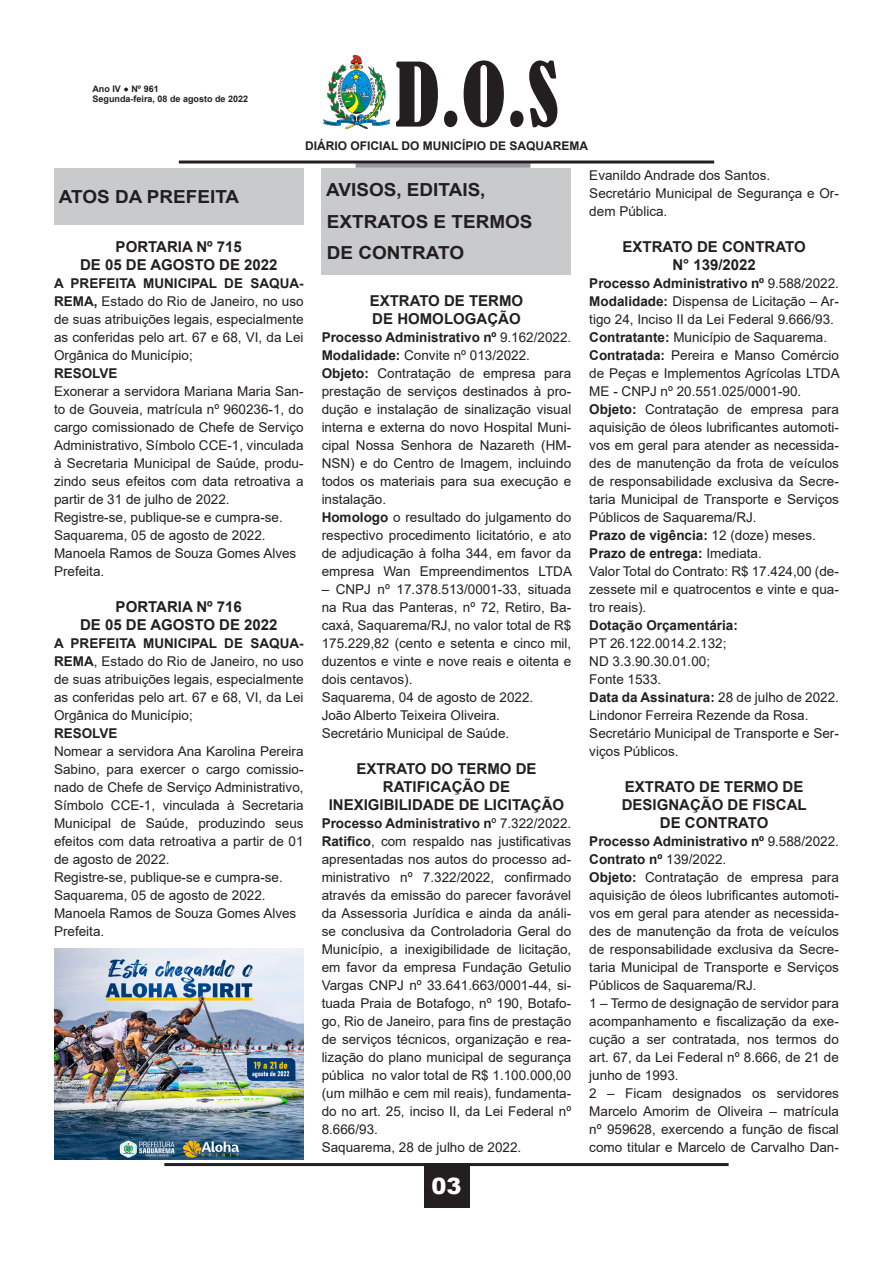
<style>
.page{position:relative;width:893px;height:1263px;background:#fff}
.page>*{position:absolute;margin:0;border:0;box-sizing:border-box;transform-origin:0 0}
.t1{font:condensed 82.5px "Bernard";color:#231f20}
.t2{font:900 22.5px "Arial";color:#fff}
.t3{font:700 18px "Arial";color:#231f20;scale:1.05 1}
.t4{font:700 15px "Arial";color:#231f20}
.t5{font:13.5px/18px "Arial";color:#231f20;text-align:justify}
.t6{font:700 13.5px "Arial";color:#231f20}
.t7{font:700 12px "Arial";color:#231f20}
.t8{font:700 9px/10.8px "Arial";color:#231f20}
.s1{font-weight:700}
.s2{font-weight:400}
</style>
<div class="page">
<hr style="left:164px;top:1163px;width:565px;height:3px;background:#231f20">
<div style="left:424px;top:1163px;width:45px;height:45px;background:#231f20"></div>
<img style="left:324px;top:55px;width:65px;height:73px">
<div style="left:356px;top:163px;width:174px;height:5px;background:#97999c"></div>
<hr style="left:179px;top:161px;width:535px;height:3px;background:#231f20">
<div style="left:54px;top:168px;width:250px;height:56px;background:#c9cacc"></div>
<div style="left:322px;top:168px;width:249px;height:107px;background:#c9cacc"></div>
<img style="left:54px;top:948px;width:250px;height:212px">
<p class="t8" style="left:92px;top:83px;width:157px">Ano IV ● Nº 961<br>Segunda-feira, 08 de agosto de 2022</p>
<h1 class="t1" style="left:395px;top:47px;width:165px">D.O.S</h1>
<p class="t7" style="left:305px;top:137px;width:285px">DIÁRIO OFICIAL DO MUNICÍPIO DE SAQUAREMA</p>
<p class="t3" style="left:59px;top:184px;width:173px">ATOS DA PREFEITA</p>
<p class="t3" style="left:326px;top:177px;width:153px">AVISOS, EDITAIS,</p>
<p class="t3" style="left:327px;top:209px;width:197px">EXTRATOS E TERMOS</p>
<p class="t3" style="left:327px;top:240px;width:132px">DE CONTRATO</p>
<p class="t4" style="left:116px;top:236px;width:128px">PORTARIA Nº 715</p>
<p class="t4" style="left:80px;top:254px;width:199px">DE 05 DE AGOSTO DE 2022</p>
<p class="t5" style="left:54px;top:274px;width:251px"><span class="s1">A PREFEITA MUNICIPAL DE SAQUA-REMA,</span> Estado do Rio de Janeiro, no uso de suas atribuições legais, especialmente as conferidas pelo art. 67 e 68, VI, da Lei Orgânica do Município;</p>
<p class="t6" style="left:54px;top:364px;width:65px">RESOLVE</p>
<p class="t5" style="left:54px;top:382px;width:251px">Exonerar a servidora Mariana Maria San&shy;to de Gouveia, matrícula nº 960236-1, do cargo comissionado de Chefe de Serviço Administrativo, Símbolo CCE-1, vinculada à Secretaria Municipal de Saúde, produ&shy;zindo seus efeitos com data retroativa a partir de 31 de julho de 2022.</p>
<p class="t5" style="left:54px;top:508px;width:230px">Registre-se, publique-se e cumpra-se.</p>
<p class="t5" style="left:54px;top:526px;width:213px">Saquarema, 05 de agosto de 2022.</p>
<p class="t5" style="left:54px;top:544px;width:244px">Manoela Ramos de Souza Gomes Alves</p>
<p class="t5" style="left:54px;top:562px;width:52px">Prefeita.</p>
<p class="t4" style="left:116px;top:596px;width:128px">PORTARIA Nº 716</p>
<p class="t4" style="left:80px;top:614px;width:199px">DE 05 DE AGOSTO DE 2022</p>
<p class="t5" style="left:54px;top:634px;width:251px"><span class="s1">A PREFEITA MUNICIPAL DE SAQUA-REMA</span>, Estado do Rio de Janeiro, no uso de suas atribuições legais, especialmente as conferidas pelo art. 67 e 68, VI, da Lei Orgânica do Município;</p>
<p class="t6" style="left:54px;top:724px;width:65px">RESOLVE</p>
<p class="t5" style="left:54px;top:742px;width:251px">Nomear a servidora Ana Karolina Pereira Sabino, para exercer o cargo comissio&shy;nado de Chefe de Serviço Administrativo, Símbolo CCE-1, vinculada à Secretaria Municipal de Saúde, produzindo seus efeitos com data retroativa a partir de 01 de agosto de 2022.</p>
<p class="t5" style="left:54px;top:868px;width:230px">Registre-se, publique-se e cumpra-se.</p>
<p class="t5" style="left:54px;top:886px;width:213px">Saquarema, 05 de agosto de 2022.</p>
<p class="t5" style="left:54px;top:904px;width:244px">Manoela Ramos de Souza Gomes Alves</p>
<p class="t5" style="left:54px;top:922px;width:52px">Prefeita.</p>
<p class="t4" style="left:370px;top:290px;width:155px">EXTRATO DE TERMO</p>
<p class="t4" style="left:372px;top:308px;width:150px">DE HOMOLOGAÇÃO</p>
<p class="t6" style="left:322px;top:328px;width:251px">Processo Administrativo nº <span class="s2">9.162/2022.</span></p>
<p class="t5" style="left:322px;top:346px;width:210px"><span class="s1">Modalidade:</span> Convite nº 013/2022.</p>
<p class="t5" style="left:322px;top:364px;width:251px"><span class="s1">Objeto:</span> Contratação de empresa para prestação de serviços destinados à pro&shy;dução e instalação de sinalização visual interna e externa do novo Hospital Muni&shy;cipal Nossa Senhora de Nazareth (HM-NSN) e do Centro de Imagem, incluindo todos os materiais para sua execução e instalação.</p>
<p class="t5" style="left:322px;top:508px;width:252px"><span class="s1">Homologo</span> o resultado do julgamento do respectivo procedimento licitatório, e ato de adjudicação à folha 344, em favor da empresa Wan Empreendimentos LTDA</p>
<p class="t5" style="left:322px;top:580px;width:251px">– CNPJ nº 17.378.513/0001-33, situada na Rua das Panteras, nº 72, Retiro, Ba&shy;caxá, Saquarema/RJ, no valor total de R$ 175.229,82 (cento e setenta e cinco mil, duzentos e vinte e nove reais e oitenta e dois centavos).</p>
<p class="t5" style="left:322px;top:688px;width:213px">Saquarema, 04 de agosto de 2022.</p>
<p class="t5" style="left:322px;top:706px;width:180px">João Alberto Teixeira Oliveira.</p>
<p class="t5" style="left:322px;top:724px;width:189px">Secretário Municipal de Saúde.</p>
<p class="t4" style="left:356px;top:758px;width:182px">EXTRATO DO TERMO DE</p>
<p class="t4" style="left:383px;top:776px;width:129px">RATIFICAÇÃO DE</p>
<p class="t4" style="left:329px;top:794px;width:237px">INEXIGIBILIDADE DE LICITAÇÃO</p>
<p class="t6" style="left:322px;top:814px;width:251px">Processo Administrativo n<span class="s2">º 7.322/2022.</span></p>
<p class="t5" style="left:322px;top:832px;width:251px"><span class="s1">Ratifico</span>, com respaldo nas justificativas apresentadas nos autos do processo ad&shy;ministrativo nº 7.322/2022, confirmado através da emissão do parecer favorável da Assessoria Jurídica e ainda da análi&shy;se conclusiva da Controladoria Geral do Município, a inexigibilidade de licitação, em favor da empresa Fundação Getulio Vargas CNPJ nº 33.641.663/0001-44, si&shy;tuada Praia de Botafogo, nº 190, Botafo&shy;go, Rio de Janeiro, para fins de prestação de serviços técnicos, organização e rea&shy;lização do plano municipal de segurança pública no valor total de R$ 1.100.000,00 (um milhão e cem mil reais), fundamenta&shy;do no art. 25, inciso II, da Lei Federal nº 8.666/93.</p>
<p class="t5" style="left:322px;top:1138px;width:201px">Saquarema, 28 de julho de 2022.</p>
<h2 class="t2" style="left:431px;top:1170px;width:32px">03</h2>
<p class="t5" style="left:589px;top:166px;width:182px">Evanildo Andrade dos Santos.</p>
<p class="t5" style="left:589px;top:184px;width:251px">Secretário Municipal de Segurança e Or&shy;dem Pública.</p>
<p class="t4" style="left:623px;top:236px;width:185px">EXTRATO DE CONTRATO</p>
<p class="t4" style="left:672px;top:254px;width:85px">N° 139/2022</p>
<p class="t6" style="left:589px;top:274px;width:251px">Processo Administrativo nº <span class="s2">9.588/2022.</span></p>
<p class="t5" style="left:589px;top:292px;width:251px"><span class="s1">Modalidade:</span> Dispensa de Licitação – Ar&shy;tigo 24, Inciso II da Lei Federal 9.666/93.</p>
<p class="t5" style="left:589px;top:328px;width:239px"><span class="s1">Contratante:</span> Município de Saquarema.</p>
<p class="t5" style="left:589px;top:346px;width:252px"><span class="s1">Contratada:</span> Pereira e Manso Comércio de Peças e Implementos Agrícolas LTDA ME - CNPJ nº 20.551.025/0001-90.</p>
<p class="t5" style="left:589px;top:400px;width:251px"><span class="s1">Objeto:</span> Contratação de empresa para aquisição de óleos lubrificantes automoti&shy;vos em geral para atender as necessida&shy;des de manutenção da frota de veículos de responsabilidade exclusiva da Secre&shy;taria Municipal de Transporte e Serviços Públicos de Saquarema/RJ.</p>
<p class="t6" style="left:589px;top:526px;width:228px">Prazo de vigência: <span class="s2">12 (doze) meses.</span></p>
<p class="t6" style="left:589px;top:544px;width:174px">Prazo de entrega: <span class="s2">Imediata.</span></p>
<p class="t5" style="left:589px;top:562px;width:251px">Valor Total do Contrato: R$ 17.424,00 (de&shy;zessete mil e quatrocentos e vinte e qua&shy;tro reais).</p>
<p class="t6" style="left:589px;top:616px;width:150px">Dotação Orçamentária:</p>
<p class="t5" style="left:589px;top:634px;width:139px">PT 26.122.0014.2.132;</p>
<p class="t5" style="left:589px;top:652px;width:122px">ND 3.3.90.30.01.00;</p>
<p class="t5" style="left:589px;top:670px;width:74px">Fonte 1533.</p>
<p class="t6" style="left:589px;top:688px;width:251px">Data da Assinatura: <span class="s2">28 de julho de 2022.</span></p>
<p class="t5" style="left:589px;top:706px;width:221px">Lindonor Ferreira Rezende da Rosa.</p>
<p class="t5" style="left:589px;top:724px;width:251px">Secretário Municipal de Transporte e Ser&shy;viços Públicos.</p>
<p class="t4" style="left:625px;top:776px;width:180px">EXTRATO DE TERMO DE</p>
<p class="t4" style="left:622px;top:794px;width:187px">DESIGNAÇÃO DE FISCAL</p>
<p class="t4" style="left:660px;top:812px;width:110px">DE CONTRATO</p>
<p class="t6" style="left:589px;top:832px;width:251px">Processo Administrativo nº <span class="s2">9.588/2022.</span></p>
<p class="t6" style="left:589px;top:850px;width:138px">Contrato nº <span class="s2">139/2022.</span></p>
<p class="t5" style="left:589px;top:868px;width:251px"><span class="s1">Objeto:</span> Contratação de empresa para aquisição de óleos lubrificantes automoti&shy;vos em geral para atender as necessida&shy;des de manutenção da frota de veículos de responsabilidade exclusiva da Secre&shy;taria Municipal de Transporte e Serviços Públicos de Saquarema/RJ.</p>
<p class="t5" style="left:589px;top:994px;width:251px">1 – Termo de designação de servidor para acompanhamento e fiscalização da exe&shy;cução a ser contratada, nos termos do art. 67, da Lei Federal nº 8.666, de 21 de junho de 1993.</p>
<p class="t5" style="left:589px;top:1084px;width:251px">2 – Ficam designados os servidores Marcelo Amorim de Oliveira – matrícula nº 959628, exercendo a função de fiscal como titular e Marcelo de Carvalho Dan-</p>
</div>
